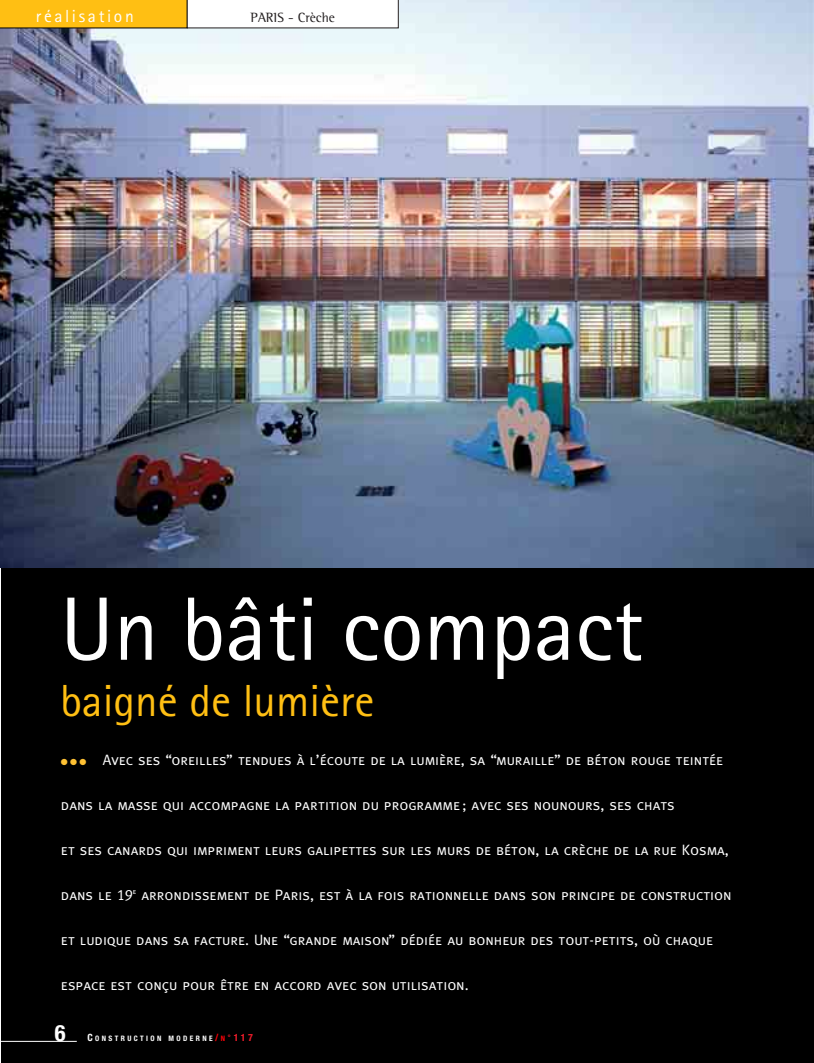
<style>
.page{position:relative;width:814px;height:1063px;background:#fff}
.page>*{position:absolute;margin:0;border:0;box-sizing:border-box;transform-origin:0 0}
.t1{font:90px "Rotis Sans Serif";color:#fff}
.t2{font:45px "Rotis Sans Serif";color:#ffbf13}
.t3{font:700 condensed 22.5px "Helvetica Neue";color:#fff}
.t4{font:17.5px "Rotis Sans Serif";letter-spacing:.15em;color:#fff}
.t5{font:15px "Meta Caps";color:#fff}
.t6{font:13.75px "Rotis Semi Serif";color:#231f20}
.t7{font:700 condensed 7.5px "Helvetica Neue";letter-spacing:.32em;color:#fff}
.s1{color:#fec133}
.s2{font-size:10px}
.s3{font-size:10px;color:#ff0007}
.s4{color:#ff0007}
.s5{font-family:"Rotis Sans Serif";font-stretch:normal;font-size:10px;color:#ed1c2a}
.s6{font-size:10px;color:#ed1c2a}
</style>
<div class="page">
<div style="left:1px;top:567px;width:813px;height:495px;background:#000"></div>
<img style="left:1px;top:0;width:813px;height:567px">
<svg style="left:1px;top:0;width:398px;height:28px"></svg>
<hr style="left:1px;top:1041px;width:76px;height:1px;background:#fff">
<p class="t4" style="left:36px;top:9px;width:99px">réalisation</p>
<p class="t6" style="left:251px;top:12px;width:86px">PARIS - Crèche</p>
<h1 class="t1" style="left:60px;top:597px;width:585px">Un bâti compact</h1>
<h2 class="t2" style="left:60px;top:685px;width:315px">baigné de lumière</h2>
<p class="t5" style="left:61px;top:750px;width:664px"><span class="s1">●</span> <span class="s1">●</span> <span class="s1">●</span> Avec ses “oreilles” tendues à l’écoute de la lumière, sa “muraille” de béton rouge teintée</p>
<p class="t5" style="left:61px;top:795px;width:615px">dans la masse qui accompagne la partition du programme; avec ses nounours, ses chats</p>
<p class="t5" style="left:61px;top:840px;width:669px">et ses canards qui impriment leurs galipettes sur les murs de béton, la crèche de la rue Kosma,</p>
<p class="t5" style="left:61px;top:885px;width:672px">dans le 19<sup>e</sup> arrondissement de Paris, est à la fois rationnelle dans son principe de construction</p>
<p class="t5" style="left:61px;top:930px;width:654px">et ludique dans sa facture. Une “grande maison” dédiée au bonheur des tout-petits, où chaque</p>
<p class="t5" style="left:61px;top:975px;width:409px">espace est conçu pour être en accord avec son utilisation.</p>
<h3 class="t3" style="left:55px;top:1025px;width:12px">6</h3>
<p class="t7" style="left:87px;top:1035px;width:167px"><span class="s2">C</span>ONSTRUCTION MODERNE<span class="s3">/</span><span class="s4">N</span><span class="s5">°</span><span class="s6">117</span></p>
</div>
